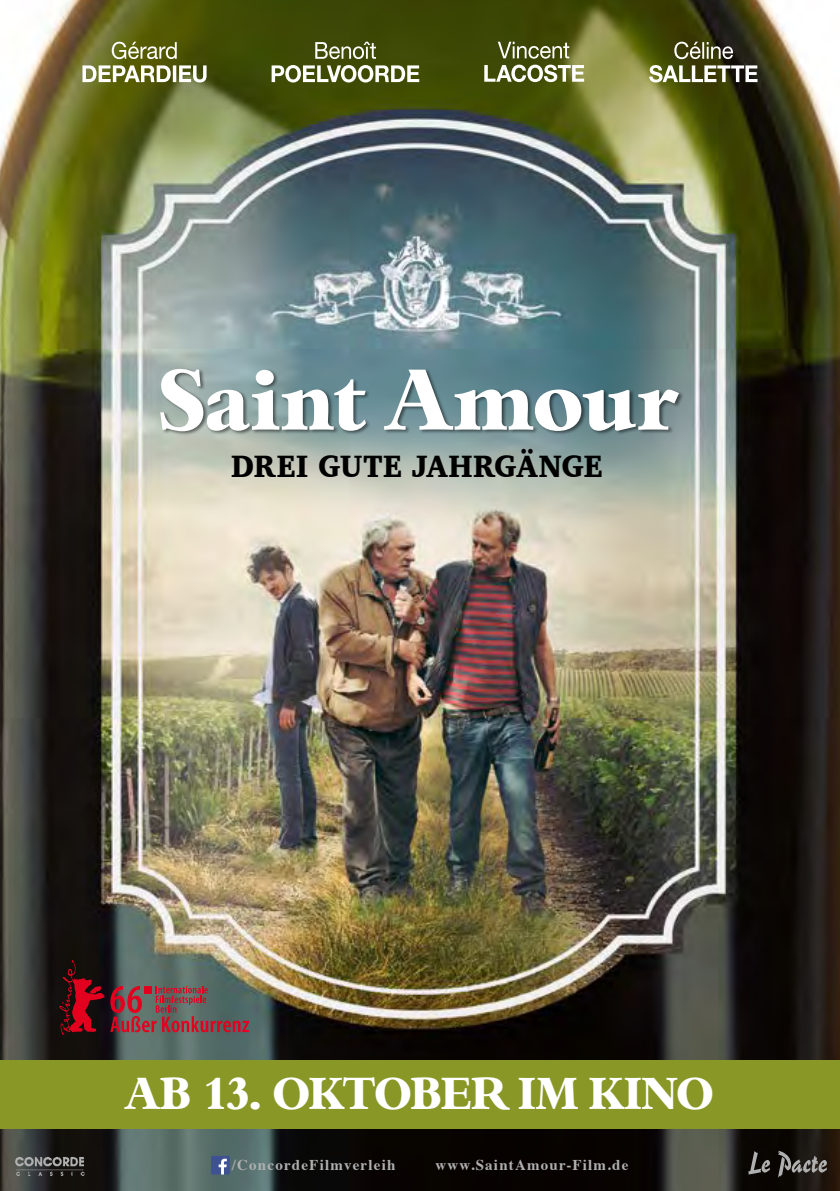
<style>
.page{position:relative;width:840px;height:1191px;background:#fff}
.page>*{position:absolute;margin:0;border:0;box-sizing:border-box;transform-origin:0 0}
.t1{font:700 83.4px "Bamberg";letter-spacing:-.005em;color:#fff;scale:.95 1}
.t2{font:700 43.2px "Bamberg";letter-spacing:.02em;color:#fff;scale:.95 1}
.t3{font:900 31.6px "Charter";letter-spacing:.005em;color:#000;scale:.93 1}
.t4{font:700 15px "Times";letter-spacing:.08em;color:#b0b0b1}
.s1{font-style:inherit}
</style>
<div class="page">
<img style="left:0;top:0;width:839px;height:1191px">
<div style="left:160px;top:368px;width:523px;height:68px;background:#000;opacity:.5"></div>
<svg style="left:82px;top:65px;width:124px;height:17px"></svg>
<svg style="left:112px;top:42px;width:65px;height:17px"></svg>
<svg style="left:271px;top:65px;width:148px;height:17px"></svg>
<svg style="left:315px;top:42px;width:61px;height:17px"></svg>
<svg style="left:648px;top:65px;width:109px;height:17px"></svg>
<svg style="left:674px;top:42px;width:58px;height:17px"></svg>
<svg style="left:484px;top:65px;width:100px;height:17px"></svg>
<svg style="left:497px;top:42px;width:72px;height:17px"></svg>
<svg style="left:59px;top:960px;width:190px;height:75px;background:#674648"></svg>
<div style="left:0;top:1060px;width:839px;height:68px;background:#889726"></div>
<div style="left:211px;top:1155px;width:18px;height:19px;background:#3d5193"></div>
<svg style="left:218px;top:1158px;width:9px;height:16px"></svg>
<svg style="left:747px;top:1151px;width:22px;height:23px"></svg>
<svg style="left:777px;top:1150px;width:49px;height:27px"></svg>
<img style="left:14px;top:1155px;width:71px;height:22px">
<h1 class="t1" style="left:158px;top:350px;width:547px"><span class="s1">S</span>aint <span class="s1">A</span>mour</h1>
<h3 class="t3" style="left:231px;top:447px;width:401px">DREI GUTE JAHRGÄNGE</h3>
<h2 class="t2" style="left:126px;top:1068px;width:619px"><span class="s1">A</span>B 13. <span class="s1">OKTOBER</span> IM KINO</h2>
<p class="t4" style="left:232px;top:1150px;width:165px">/ConcordeFilmverleih</p>
<p class="t4" style="left:435px;top:1150px;width:194px">www.SaintAmour-Film.de</p>
</div>
